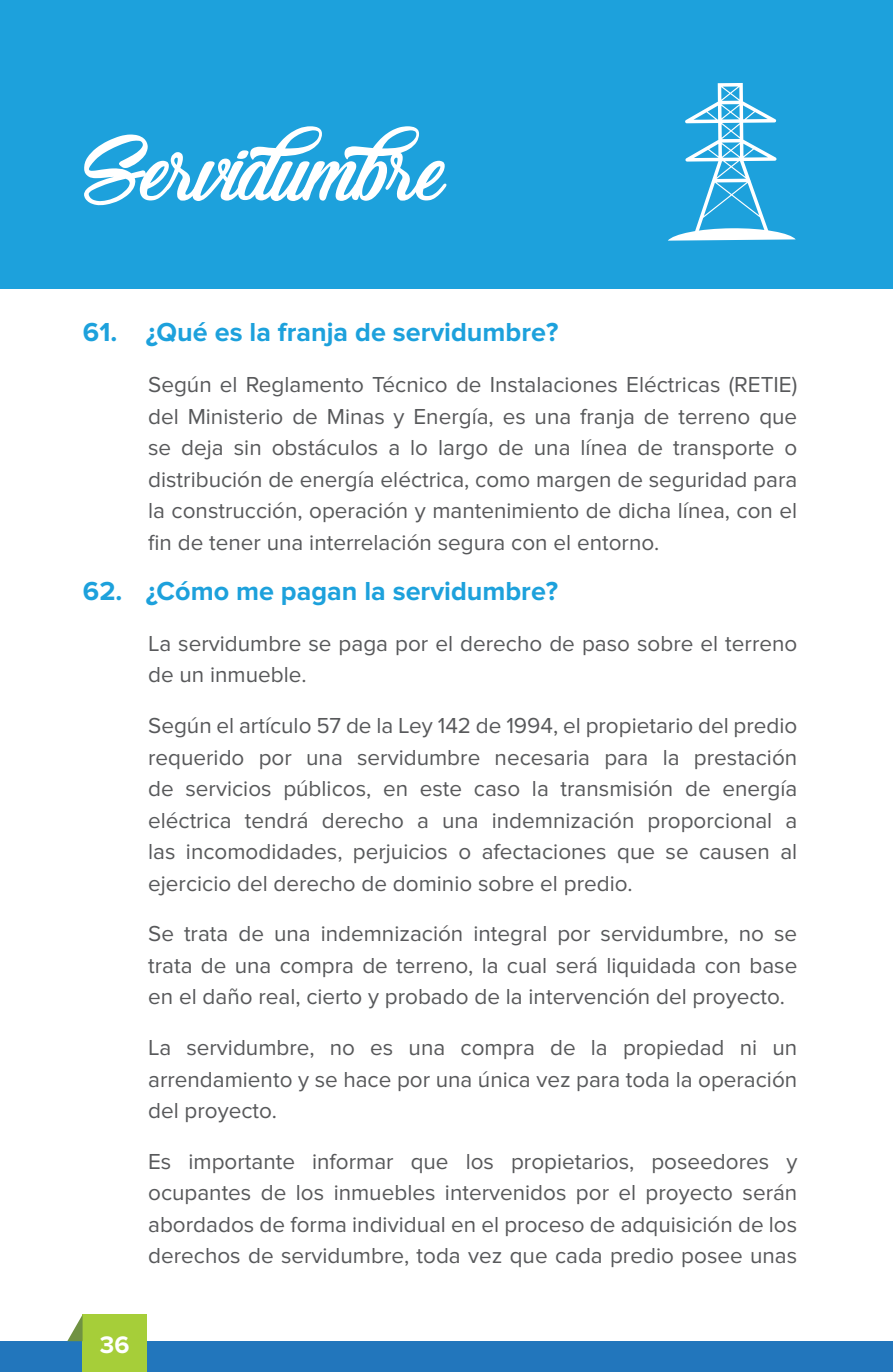
<style>
.page{position:relative;width:893px;height:1372px;background:#fff}
.page>*{position:absolute;margin:0;border:0;box-sizing:border-box;transform-origin:0 0}
.t1{font:135px "Snowboarding Only";color:#fff}
.t2{font:700 27px "Proxima Nova";color:#1da1dc}
.t3{font:700 24.75px "Proxima Nova";color:#fff}
.t4{font:22.5px/31.5px "Proxima Nova";color:#58595b;text-align:justify}
</style>
<div class="page">
<div style="left:0;top:1340px;width:893px;height:31px;background:#2276bc"></div>
<div style="left:83px;top:1314px;width:64px;height:57px;background:#a6ce39"></div>
<svg style="left:68px;top:1314px;width:15px;height:26px"></svg>
<div style="left:0;top:0;width:893px;height:288px;background:#1da1dc"></div>
<svg style="left:668px;top:83px;width:128px;height:158px"></svg>
<h1 class="t1" style="left:82px;top:116px;width:365px">Servidumbre</h1>
<p class="t2" style="left:83px;top:317px;width:477px">61. ¿Qué es la franja de servidumbre?</p>
<p class="t4" style="left:148px;top:369px;width:651px">Según el Reglamento Técnico de Instalaciones Eléctricas (RETIE) del Ministerio de Minas y Energía, es una franja de terreno que se deja sin obstáculos a lo largo de una línea de transporte o distribución de energía eléctrica, como margen de seguridad para la construcción, operación y mantenimiento de dicha línea, con el fin de tener una interrelación segura con el entorno.</p>
<p class="t2" style="left:83px;top:575px;width:477px">62. ¿Cómo me pagan la servidumbre?</p>
<p class="t4" style="left:148px;top:628px;width:651px">La servidumbre se paga por el derecho de paso sobre el terreno de un inmueble.</p>
<p class="t4" style="left:148px;top:710px;width:651px">Según el artículo 57 de la Ley 142 de 1994, el propietario del predio requerido por una servidumbre necesaria para la prestación de servicios públicos, en este caso la transmisión de energía eléctrica tendrá derecho a una indemnización proporcional a las incomodidades, perjuicios o afectaciones que se causen al ejercicio del derecho de dominio sobre el predio.</p>
<p class="t4" style="left:148px;top:918px;width:651px">Se trata de una indemnización integral por servidumbre, no se trata de una compra de terreno, la cual será liquidada con base en el daño real, cierto y probado de la intervención del proyecto.</p>
<p class="t4" style="left:148px;top:1032px;width:651px">La servidumbre, no es una compra de la propiedad ni un arrendamiento y se hace por una única vez para toda la operación del proyecto.</p>
<p class="t4" style="left:148px;top:1145px;width:651px">Es importante informar que los propietarios, poseedores y ocupantes de los inmuebles intervenidos por el proyecto serán abordados de forma individual en el proceso de adquisición de los derechos de servidumbre, toda vez que cada predio posee unas</p>
<p class="t3" style="left:100px;top:1330px;width:31px">36</p>
</div>
